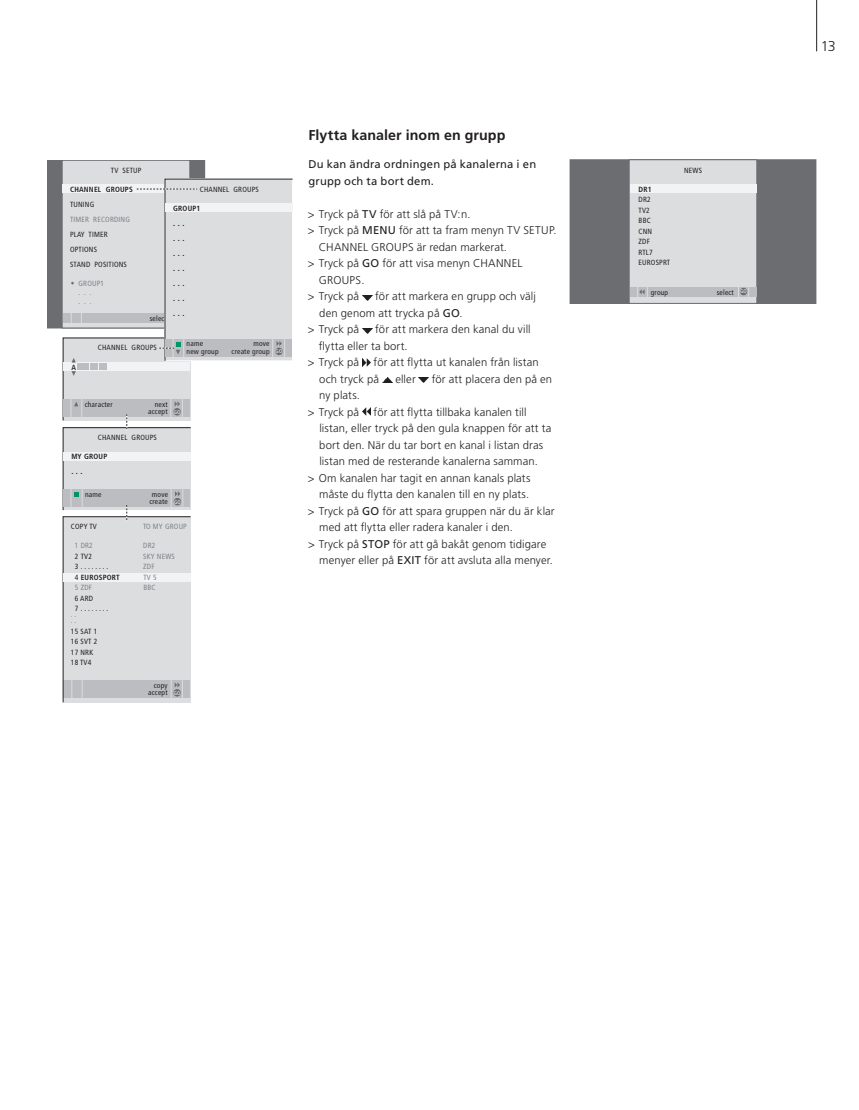
<style>
.page{position:relative;width:859px;height:1110px;background:#fff}
.page>*{position:absolute;margin:0;border:0;box-sizing:border-box;transform-origin:0 0}
.t1{font:700 14.25px "Frutiger";letter-spacing:.005em;color:#231f20}
.t2{font:300 14.25px "Frutiger";color:#231f20}
.t3{font:300 11.25px/16.5px "Frutiger";letter-spacing:.01em;color:#231f20}
.t4{font:11.25px/16.5px "Frutiger";letter-spacing:.015em;color:#231f20}
.t5{font:condensed 7.5px/10.5px "Frutiger";letter-spacing:.025em;color:#231f20}
.t6{font:condensed 7.5px/9px "Frutiger";letter-spacing:.025em;color:#808285}
.t7{font:700 condensed 7.5px "Frutiger";letter-spacing:.025em;color:#231f20}
.t8{font:700 7.5px/15px "Frutiger";color:#231f20;text-align:justify}
.s1{font-size:5.25px;color:#fff}
.s2{font-weight:400}
</style>
<div class="page">
<hr style="left:816px;top:0;width:1px;height:51px;background:#231f20">
<svg style="left:362px;top:295px;width:10px;height:5px"></svg>
<svg style="left:362px;top:328px;width:10px;height:5px"></svg>
<svg style="left:362px;top:358px;width:8px;height:8px"></svg>
<svg style="left:382px;top:378px;width:10px;height:5px"></svg>
<svg style="left:419px;top:378px;width:10px;height:5px"></svg>
<svg style="left:362px;top:407px;width:8px;height:9px"></svg>
<div style="left:47px;top:160px;width:158px;height:168px;background:#6c6d70"></div>
<div style="left:62px;top:160px;width:128px;height:168px;background:#dcdddf"></div>
<div style="left:62px;top:160px;width:128px;height:168px;border:1px solid #6c6d70"></div>
<svg style="left:63px;top:178px;width:230px;height:524px"></svg>
<div style="left:570px;top:160px;width:246px;height:143px;background:#6c6d70"></div>
<div style="left:570px;top:159px;width:246px;height:145px;border:1px solid #6c6d70"></div>
<div style="left:629px;top:160px;width:128px;height:143px;background:#dcdddf"></div>
<div style="left:629px;top:159px;width:128px;height:145px;border:1px solid #6c6d70"></div>
<div style="left:630px;top:287px;width:126px;height:9px;background:#bcbdc0"></div>
<div style="left:740px;top:288px;width:7px;height:7px;background:#6c6d70;border-radius:50%"></div>
<svg style="left:637px;top:287px;width:11px;height:10px"></svg>
<div style="left:630px;top:185px;width:126px;height:8px;background:#f2f3f4"></div>
<p class="t5" style="left:111px;top:165px;width:32px">TV SETUP</p>
<p class="t7" style="left:70px;top:185px;width:64px">CHANNEL GROUPS</p>
<p class="t5" style="left:70px;top:199px;width:26px">TUNING</p>
<p class="t6" style="left:70px;top:215px;width:61px">TIMER RECORDING</p>
<p class="t5" style="left:70px;top:227px;width:58px;line-height:15px">PLAY TIMER<br>OPTIONS<br>STAND POSITIONS</p>
<p class="t6" style="left:79px;top:279px;width:27px">GROUP1 . . .<br>. . .</p>
<p class="t5" style="left:200px;top:184px;width:61px">CHANNEL GROUPS</p>
<p class="t7" style="left:173px;top:204px;width:29px">GROUP1</p>
<p class="t8" style="left:173px;top:215px;width:13px">. . . . . . . . . . . . . . . . . . . . .</p>
<p class="t5" style="left:150px;top:313px;width:31px">select <span class="s1">GO</span></p>
<p class="t7" style="left:71px;top:362px;width:6px">A</p>
<p class="t5" style="left:98px;top:343px;width:61px">CHANNEL GROUPS</p>
<p class="t5" style="left:187px;top:338px;width:18px">name</p>
<p class="t5" style="left:254px;top:338px;width:18px">move</p>
<p class="t5" style="left:187px;top:346px;width:34px">new group</p>
<p class="t5" style="left:232px;top:346px;width:52px">create group <span class="s1">GO</span></p>
<p class="t5" style="left:85px;top:399px;width:29px">character</p>
<p class="t5" style="left:148px;top:400px;width:34px;line-height:7.5px;text-indent:7px">next accept <span class="s1">GO</span></p>
<p class="t5" style="left:98px;top:432px;width:61px">CHANNEL GROUPS</p>
<p class="t7" style="left:71px;top:452px;width:37px">MY GROUP</p>
<p class="t8" style="left:71px;top:464px;width:13px">. . .</p>
<p class="t5" style="left:85px;top:489px;width:18px">name</p>
<p class="t5" style="left:149px;top:490px;width:33px;line-height:7.5px;text-indent:2px">move create <span class="s1">GO</span></p>
<p class="t5" style="left:71px;top:521px;width:27px">COPY TV</p>
<p class="t6" style="left:143px;top:522px;width:45px">TO MY GROUP</p>
<p class="t6" style="left:75px;top:541px;width:19px">1 DR2</p>
<p class="t6" style="left:143px;top:541px;width:14px">DR2</p>
<p class="t5" style="left:75px;top:551px;width:19px">2 TV2</p>
<p class="t6" style="left:143px;top:552px;width:33px">SKY NEWS</p>
<p class="t5" style="left:75px;top:561px;width:35px">3 . . . . . . . .</p>
<p class="t6" style="left:143px;top:562px;width:13px">ZDF</p>
<p class="t7" style="left:75px;top:573px;width:46px"><span class="s2">4</span> EUROSPORT</p>
<p class="t6" style="left:143px;top:573px;width:15px">TV 5</p>
<p class="t6" style="left:75px;top:583px;width:19px">5 ZDF</p>
<p class="t6" style="left:143px;top:583px;width:14px">BBC</p>
<p class="t5" style="left:75px;top:593px;width:35px">6 ARD<br>7 . . . . . . . .</p>
<p class="t6" style="left:71px;top:612px;width:7px;line-height:6px">. . . .</p>
<p class="t5" style="left:71px;top:626px;width:28px">15 SAT 1<br>16 SVT 2<br>17 NRK<br>18 TV4</p>
<p class="t5" style="left:148px;top:681px;width:34px;line-height:7.5px;text-indent:6px">copy accept <span class="s1">GO</span></p>
<p class="t1" style="left:308px;top:126px;width:199px">Flytta kanaler inom en grupp</p>
<p class="t4" style="left:309px;top:156px;width:229px">Du kan ändra ordningen på kanalerna i en grupp och ta bort dem.</p>
<p class="t3" style="left:308px;top:205px;width:164px">&gt; Tryck på <span class="s2">TV</span> för att slå på TV:n.</p>
<p class="t3" style="left:308px;top:222px;width:250px">&gt; Tryck på <span class="s2">MENU</span> för att ta fram menyn TV SETUP.</p>
<p class="t3" style="left:319px;top:238px;width:190px">CHANNEL GROUPS är redan markerat.</p>
<p class="t3" style="left:308px;top:255px;width:216px">&gt; Tryck på <span class="s2">GO</span> för att visa menyn CHANNEL</p>
<p class="t3" style="left:319px;top:271px;width:47px">GROUPS.</p>
<p class="t3" style="left:308px;top:288px;width:53px">&gt; Tryck på</p>
<p class="t3" style="left:375px;top:288px;width:162px">för att markera en grupp och välj</p>
<p class="t3" style="left:319px;top:304px;width:145px">den genom att trycka på <span class="s2">GO</span>.</p>
<p class="t3" style="left:308px;top:321px;width:53px">&gt; Tryck på</p>
<p class="t3" style="left:375px;top:321px;width:157px">för att markera den kanal du vill</p>
<p class="t3" style="left:319px;top:337px;width:90px">flytta eller ta bort.</p>
<p class="t3" style="left:308px;top:354px;width:53px">&gt; Tryck på</p>
<p class="t3" style="left:319px;top:354px;width:221px;text-indent:54px">för att flytta ut kanalen från listan och tryck på</p>
<p class="t3" style="left:395px;top:370px;width:22px">eller</p>
<p class="t3" style="left:432px;top:370px;width:122px">för att placera den på en</p>
<p class="t3" style="left:308px;top:387px;width:54px;text-align:right">ny plats.<br>&gt; Tryck på</p>
<p class="t3" style="left:374px;top:403px;width:155px">för att flytta tillbaka kanalen till</p>
<p class="t3" style="left:319px;top:420px;width:234px">listan, eller tryck på den gula knappen för att ta</p>
<p class="t3" style="left:319px;top:436px;width:225px">bort den. När du tar bort en kanal i listan dras</p>
<p class="t3" style="left:319px;top:453px;width:220px">listan med de resterande kanalerna samman.</p>
<p class="t3" style="left:308px;top:469px;width:224px">&gt; Om kanalen har tagit en annan kanals plats</p>
<p class="t3" style="left:319px;top:486px;width:211px">måste du flytta den kanalen till en ny plats.</p>
<p class="t3" style="left:308px;top:502px;width:248px">&gt; Tryck på <span class="s2">GO</span> för att spara gruppen när du är klar</p>
<p class="t3" style="left:319px;top:519px;width:195px">med att flytta eller radera kanaler i den.</p>
<p class="t3" style="left:308px;top:535px;width:240px">&gt; Tryck på <span class="s2">STOP</span> för att gå bakåt genom tidigare</p>
<p class="t3" style="left:319px;top:552px;width:235px">menyer eller på <span class="s2">EXIT</span> för att avsluta alla menyer.</p>
<p class="t7" style="left:639px;top:184px;width:15px">DR1</p>
<p class="t5" style="left:639px;top:194px;width:33px">DR2<br>TV2<br>BBC<br>CNN<br>ZDF<br>RTL7<br>EUROSPRT</p>
<p class="t5" style="left:684px;top:165px;width:19px">NEWS</p>
<p class="t5" style="left:651px;top:287px;width:19px">group</p>
<p class="t5" style="left:717px;top:287px;width:32px">select <sup>GO</sup></p>
<p class="t2" style="left:821px;top:38px;width:16px">13</p>
</div>
